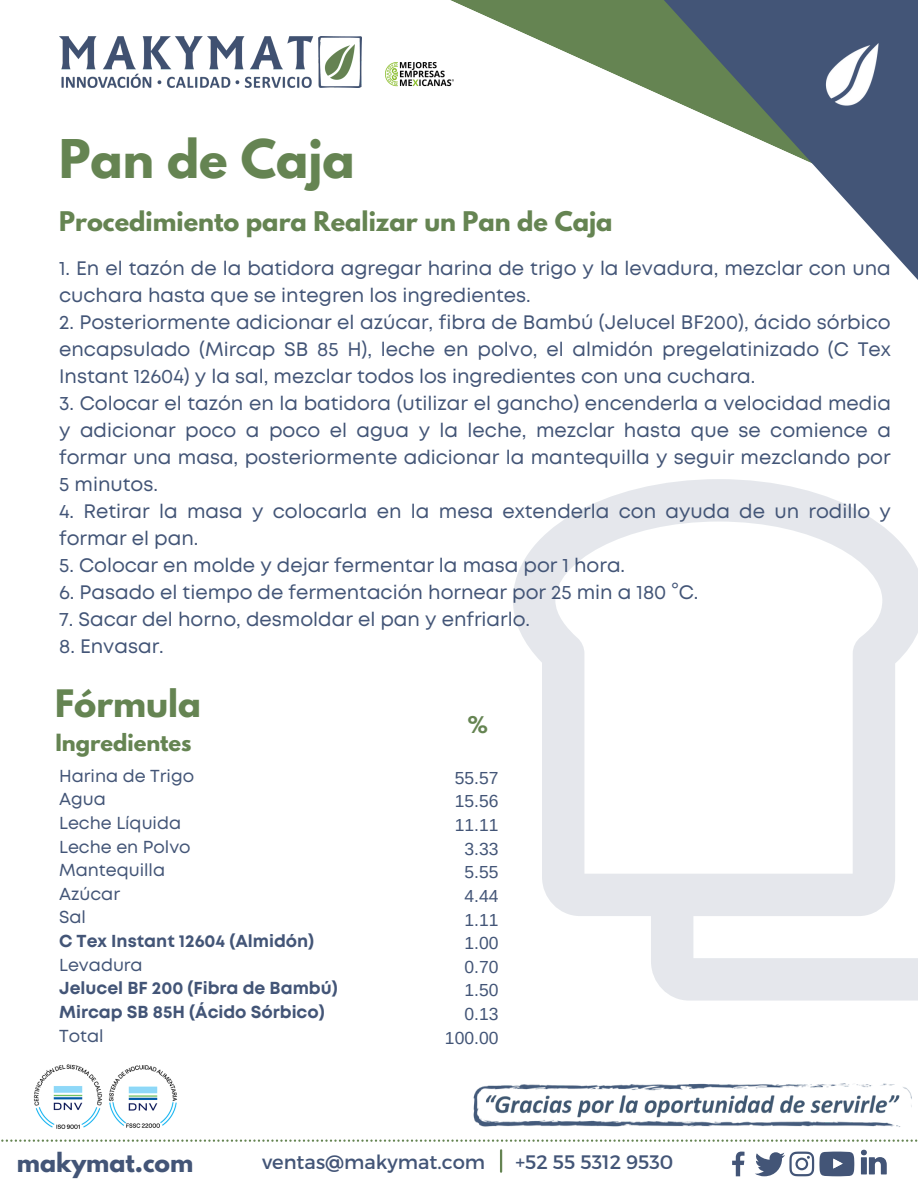
<style>
.page{position:relative;width:918px;height:1188px;background:#fff}
.page>*{position:absolute;margin:0;border:0;box-sizing:border-box;transform-origin:0 0}
.t1{font:700 47.25px "League Spartan";color:#658452}
.t2{font:700 33.45px "League Spartan";color:#658452}
.t3{font:700 24px "League Spartan";color:#658452}
.t4{font:700 23.55px "League Spartan";color:#435577}
.t5{font:700 21px "League Spartan";color:#658452}
.t6{font:700 20.4px "League Spartan";color:#658452}
.t7{font:19.5px/27px "Mont";color:#435577}
.t8{font:19.5px "Montserrat";color:#435577}
.t9{font:17.55px/23.7px "Arimo";color:#435577;text-align:right}
.t10{font:700 17.4px/23.7px "Mont";color:#435577}
.t11{font:17.4px/23.7px "Mont";color:#435577}
</style>
<div class="page">
<svg style="left:473px;top:0;width:445px;height:280px"></svg>
<img style="left:820px;top:44px;width:61px;height:68px">
<img style="left:60px;top:37px;width:302px;height:51px">
<img style="left:385px;top:62px;width:69px;height:25px">
<hr style="left:500px;top:1150px;width:2px;height:22px;background:#658452">
<svg style="left:861px;top:1150px;width:26px;height:24px"></svg>
<svg style="left:732px;top:1152px;width:13px;height:24px"></svg>
<svg style="left:755px;top:1152px;width:99px;height:24px"></svg>
<img style="left:34px;top:1064px;width:68px;height:65px">
<img style="left:108px;top:1065px;width:69px;height:63px">
<svg style="left:1px;top:1140px;width:917px;height:2px"></svg>
<img style="left:473px;top:1083px;width:439px;height:44px">
<img style="left:478px;top:1092px;width:426px;height:27px">
<svg style="left:513px;top:479px;width:405px;height:522px"></svg>
<h1 class="t1" style="left:59px;top:135px;width:297px">Pan de Caja</h1>
<p class="t3" style="left:59px;top:210px;width:555px">Procedimiento para Realizar un Pan de Caja</p>
<p class="t7" style="left:59px;top:256px;width:833px">1. En el tazón de la batidora agregar harina de trigo y la levadura, mezclar con una cuchara hasta que se integren los ingredientes.</p>
<p class="t7" style="left:59px;top:310px;width:833px;text-align:justify">2. Posteriormente adicionar el azúcar, fibra de Bambú (Jelucel BF200), ácido sórbico encapsulado (Mircap SB 85 H), leche en polvo, el almidón pregelatinizado (C Tex Instant 12604) y la sal, mezclar todos los ingredientes con una cuchara.</p>
<p class="t7" style="left:59px;top:391px;width:833px;text-align:justify">3. Colocar el tazón en la batidora (utilizar el gancho) encenderla a velocidad media y adicionar poco a poco el agua y la leche, mezclar hasta que se comience a formar una masa, posteriormente adicionar la mantequilla y seguir mezclando por 5 minutos.</p>
<p class="t7" style="left:59px;top:499px;width:833px">4. Retirar la masa y colocarla en la mesa extenderla con ayuda de un rodillo y formar el pan.</p>
<p class="t7" style="left:59px;top:553px;width:568px">5. Colocar en molde y dejar fermentar la masa por 1 hora.</p>
<p class="t7" style="left:59px;top:580px;width:641px">6. Pasado el tiempo de fermentación hornear por 25 min a 180 °C.</p>
<p class="t7" style="left:59px;top:607px;width:473px">7. Sacar del horno, desmoldar el pan y enfriarlo.</p>
<p class="t7" style="left:59px;top:634px;width:106px">8. Envasar.</p>
<h2 class="t2" style="left:55px;top:687px;width:147px">Fórmula</h2>
<p class="t5" style="left:55px;top:732px;width:138px">Ingredientes</p>
<p class="t11" style="left:59px;top:765px;width:137px">Harina de Trigo<br>Agua<br>Leche Líquida<br>Leche en Polvo<br>Mantequilla<br>Azúcar<br>Sal</p>
<p class="t10" style="left:59px;top:930px;width:257px">C Tex Instant 12604 (Almidón)</p>
<p class="t11" style="left:59px;top:954px;width:85px">Levadura</p>
<p class="t10" style="left:59px;top:978px;width:280px">Jelucel BF 200 (Fibra de Bambú)<br>Mircap SB 85H (Ácido Sórbico)</p>
<p class="t11" style="left:59px;top:1025px;width:46px">Total</p>
<p class="t6" style="left:468px;top:714px;width:21px">%</p>
<p class="t9" style="left:445px;top:766px;width:55px">55.57<br>15.56<br>11.11<br>3.33<br>5.55<br>4.44<br>1.11<br>1.00<br>0.70<br>1.50<br>0.13<br>100.00</p>
<p class="t4" style="left:17px;top:1151px;width:178px">makymat.com</p>
<p class="t8" style="left:262px;top:1150px;width:225px">ventas@makymat.com</p>
<p class="t8" style="left:515px;top:1150px;width:159px">+52 55 5312 9530</p>
</div>
